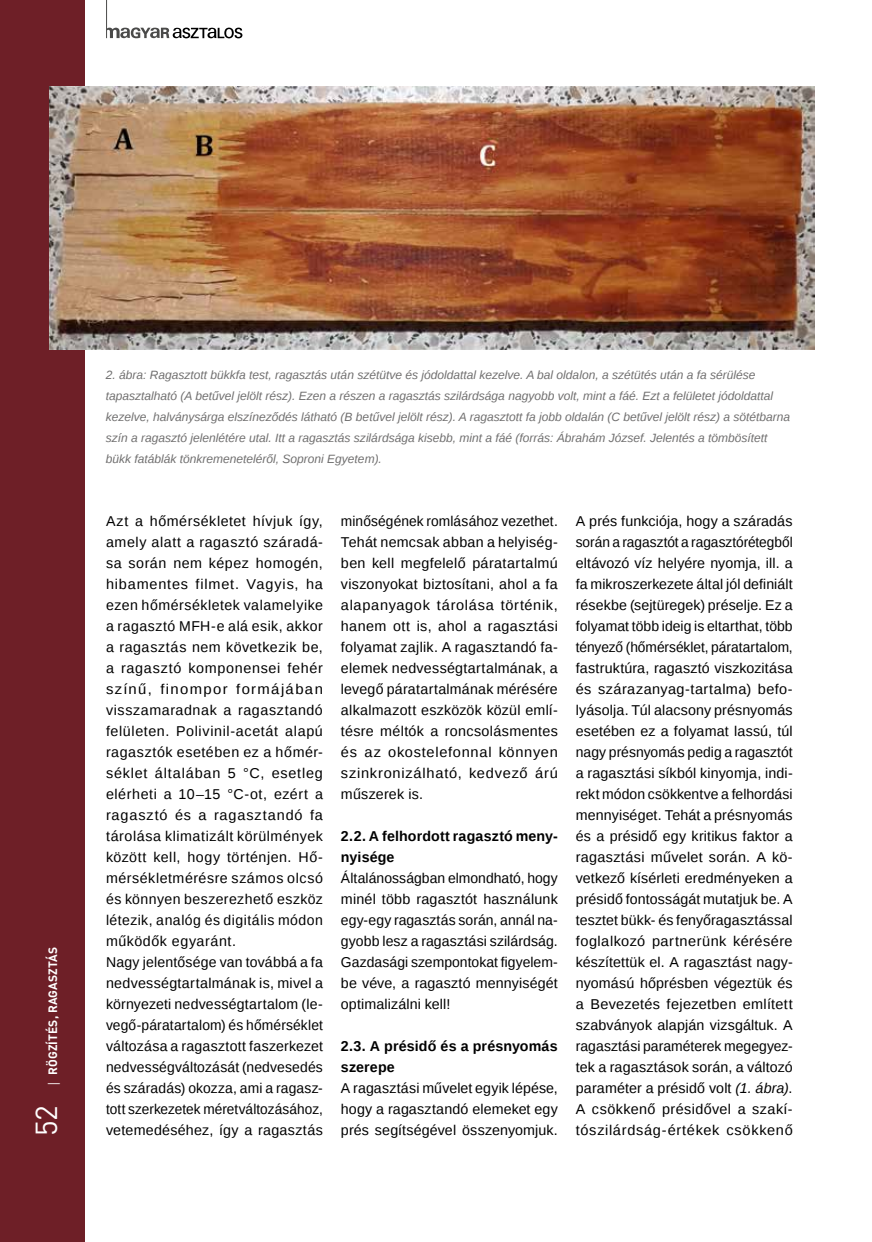
<style>
.page{position:relative;width:872px;height:1242px;background:#fff}
.page>*{position:absolute;margin:0;border:0;box-sizing:border-box;transform-origin:0 0}
.t1{font:30px "DIN Pro";color:#fff}
.t2{font:14.25px/21px "Liberation Sans";letter-spacing:.035em;color:#000;text-align:justify}
.t3{font:14.25px/21px "Liberation Sans";letter-spacing:.035em;color:#000;text-align:justify;scale:.96 1}
.t4{font:700 14.25px/21px "Liberation Sans";letter-spacing:.01em;color:#000}
.t5{font:italic 12px/21px "Liberation Sans";color:#706f6f}
.t6{font:700 12px "DIN Pro";letter-spacing:.01em;color:#fff}
.s1{font-family:"Open Sans";font-weight:400}
.s2{font-style:italic}
</style>
<div class="page">
<div style="left:0;top:0;width:85px;height:1242px;background:#6e1f27"></div>
<svg style="left:107px;top:27px;width:135px;height:11px"></svg>
<hr style="left:106px;top:0;width:1px;height:38px;background:#4a4a49">
<img style="left:49px;top:87px;width:765px;height:262px">
<p class="t6" style="left:45px;top:1087px;width:142px;rotate:-90deg"><span class="s1">|</span> RÖGZÍTÉS, RAGASZTÁS</p>
<h1 class="t1" style="left:26px;top:1136px;width:33px;rotate:-90deg">52</h1>
<p class="t5" style="left:106px;top:364px;width:686px">2. ábra: Ragasztott bükkfa test, ragasztás után szétütve és jódoldattal kezelve. A bal oldalon, a szétütés után a fa sérülése tapasztalható (A betűvel jelölt rész). Ezen a részen a ragasztás szilárdsága nagyobb volt, mint a fáé. Ezt a felületet jódoldattal kezelve, halványsárga elszíneződés látható (B betűvel jelölt rész). A ragasztott fa jobb oldalán (C betűvel jelölt rész) a sötétbarna szín a ragasztó jelenlétére utal. Itt a ragasztás szilárdsága kisebb, mint a fáé (forrás: Ábrahám József. Jelentés a tömbösített bükk fatáblák tönkremeneteléről, Soproni Egyetem).</p>
<p class="t2" style="left:106px;top:511px;width:218px;text-align:left">Azt a hőmérsékletet hívjuk így, amely alatt a ragasztó száradá&shy;sa során nem képez homogén, hibamentes filmet. Vagyis, ha ezen hőmérsékletek valamelyike a ragasztó MFH-e alá esik, akkor a ragasztás nem következik be, a ragasztó komponensei fehér színű, finompor formájában visszamaradnak a ragasztandó felületen. Polivinil-acetát alapú ragasztók esetében ez a hőmér&shy;séklet általában 5 °C, esetleg elérheti a 10–15 °C-ot, ezért a ragasztó és a ragasztandó fa tárolása klimatizált körülmények között kell, hogy történjen. Hő&shy;mérsékletmérésre számos olcsó és könnyen beszerezhető eszköz létezik, analóg és digitális módon működők egyaránt.<br>Nagy jelentősége van továbbá a fa nedvességtartalmának is, mivel a környezeti nedvességtartalom (le&shy;vegő-páratartalom) és hőmérséklet változása a ragasztott faszerkezet nedvességváltozását (nedvesedés és száradás) okozza, ami a ragasz&shy;tott szerkezetek méretváltozásához, vetemedéséhez, így a ragasztás</p>
<p class="t3" style="left:341px;top:511px;width:227px">minőségének romlásához vezethet.<br>Tehát nemcsak abban a helyiség&shy;ben kell megfelelő páratartalmú viszonyokat biztosítani, ahol a fa alapanyagok tárolása történik, hanem ott is, ahol a ragasztási folyamat zajlik. A ragasztandó fa&shy;elemek nedvességtartalmának, a levegő páratartalmának mérésére alkalmazott eszközök közül emlí&shy;tésre méltók a roncsolásmentes és az okostelefonnal könnyen szinkronizálható, kedvező árú műszerek is.</p>
<p class="t4" style="left:341px;top:825px;width:218px">2.2. A felhordott ragasztó men - nyisége</p>
<p class="t2" style="left:341px;top:868px;width:218px">Általánosságban elmondható, hogy minél több ragasztót használunk egy-egy ragasztás során, annál na&shy;gyobb lesz a ragasztási szilárdság.<br>Gazdasági szempontokat figyelem&shy;be véve, a ragasztó mennyiségét optimalizálni kell!</p>
<p class="t4" style="left:341px;top:1035px;width:218px">2.3. A présidő és a présnyomás szerepe</p>
<p class="t2" style="left:341px;top:1078px;width:218px">A ragasztási művelet egyik lépése, hogy a ragasztandó elemeket egy prés segítségével összenyomjuk.</p>
<p class="t2" style="left:576px;top:511px;width:218px">A prés funkciója, hogy a száradás során a ragasztót a ragasztórétegből eltávozó víz helyére nyomja, ill. a fa mikroszerkezete által jól definiált résekbe (sejtüregek) préselje. Ez a folyamat több ideig is eltarthat, több tényező (hőmérséklet, páratartalom, fastruktúra, ragasztó viszkozitása és szárazanyag-tartalma) befo&shy;lyásolja. Túl alacsony présnyomás esetében ez a folyamat lassú, túl nagy présnyomás pedig a ragasztót a ragasztási síkból kinyomja, indi&shy;rekt módon csökkentve a felhordási mennyiséget. Tehát a présnyomás és a présidő egy kritikus faktor a ragasztási művelet során. A kö&shy;vetkező kísérleti eredményeken a présidő fontosságát mutatjuk be. A tesztet bükk- és fenyőragasztással foglalkozó partnerünk kérésére készítettük el. A ragasztást nagy&shy;nyomású hőprésben végeztük és a Bevezetés fejezetben említett szabványok alapján vizsgáltuk. A ragasztási paraméterek megegyez&shy;tek a ragasztások során, a változó paraméter a présidő volt <span class="s2">(1. ábra)</span>.<br>A csökkenő présidővel a szakí&shy;tószilárdság-értékek csökkenő</p>
</div>
